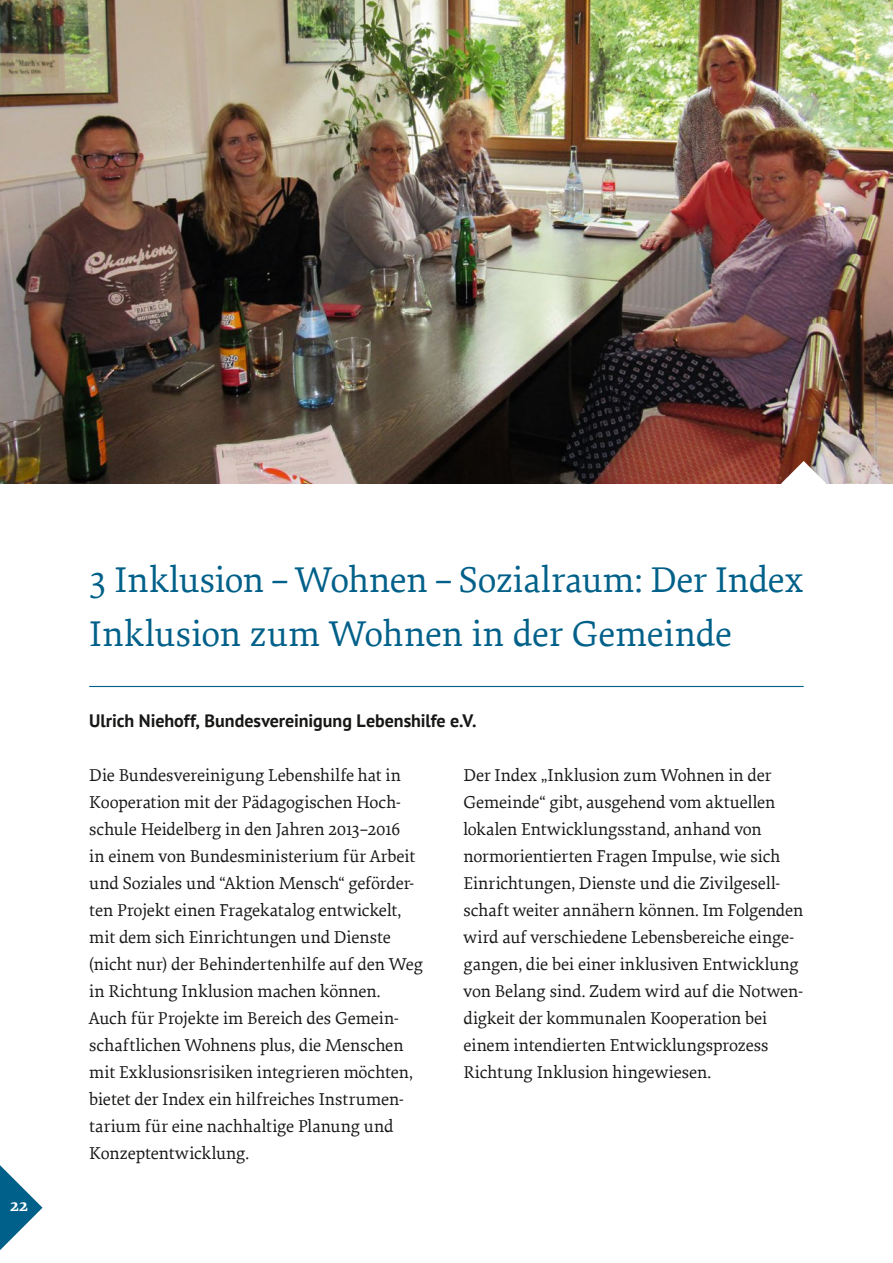
<style>
.page{position:relative;width:893px;height:1263px;background:#fff}
.page>*{position:absolute;margin:0;border:0;box-sizing:border-box;transform-origin:0 0}
.Head_H1{font:37.5px/54px "Elena Basic";color:#006089}
.Standard_P{font:18px/27px "Elena Basic";letter-spacing:-.005em;color:#181716}
.Autorenzeile_P{font:700 18px "PT Sans";color:#181716}
.t1{font:700 16.5px "Elena Basic";color:#fff}
</style>
<div class="page">
<hr style="left:89px;top:686px;width:715px;height:1px;background:#006089">
<img style="left:0;top:0;width:893px;height:483px">
<svg style="left:781px;top:461px;width:45px;height:23px"></svg>
<svg style="left:0;top:1165px;width:43px;height:85px"></svg>
<p class="t1" style="left:10px;top:1193px;width:20px">22</p>
<h1 class="Head_H1" style="left:89px;top:550px;width:716px">3 Inklusion–Wohnen–Sozialraum: Der Index<br>Inklusion zum Wohnen in der Gemeinde</h1>
<p class="Autorenzeile_P" style="left:89px;top:708px;width:389px">Ulrich Niehoff, Bundesvereinigung Lebenshilfe e.V.</p>
<p class="Standard_P" style="left:89px;top:760px;width:335px">Die Bundesvereinigung Lebenshilfe hat in Kooperation mit der Pädagogischen Hoch&shy;schule Heidelberg in den Jahren 2013–2016<br>in einem von Bundesministerium für Arbeit und Soziales und “Aktion Mensch“ geförder&shy;ten Projekt einen Fragekatalog entwickelt, mit dem sich Einrichtungen und Dienste (nicht nur) der Behindertenhilfe auf den Weg in Richtung Inklusion machen können.<br>Auch für Projekte im Bereich des Gemein&shy;schaftlichen Wohnens plus, die Menschen mit Exklusionsrisiken integrieren möchten, bietet der Index ein hilfreiches Instrumen&shy;tarium für eine nachhaltige Planung und Konzeptentwicklung.</p>
<p class="Standard_P" style="left:463px;top:760px;width:341px">Der Index „Inklusion zum Wohnen in der Gemeinde“ gibt, ausgehend vom aktuellen lokalen Entwicklungsstand, anhand von normorientierten Fragen Impulse, wie sich Einrichtungen, Dienste und die Zivilgesell&shy;schaft weiter annähern können. Im Folgenden wird auf verschiedene Lebensbereiche einge&shy;gangen, die bei einer inklusiven Entwicklung von Belang sind. Zudem wird auf die Notwen&shy;digkeit der kommunalen Kooperation bei einem intendierten Entwicklungsprozess Richtung Inklusion hingewiesen.</p>
</div>
